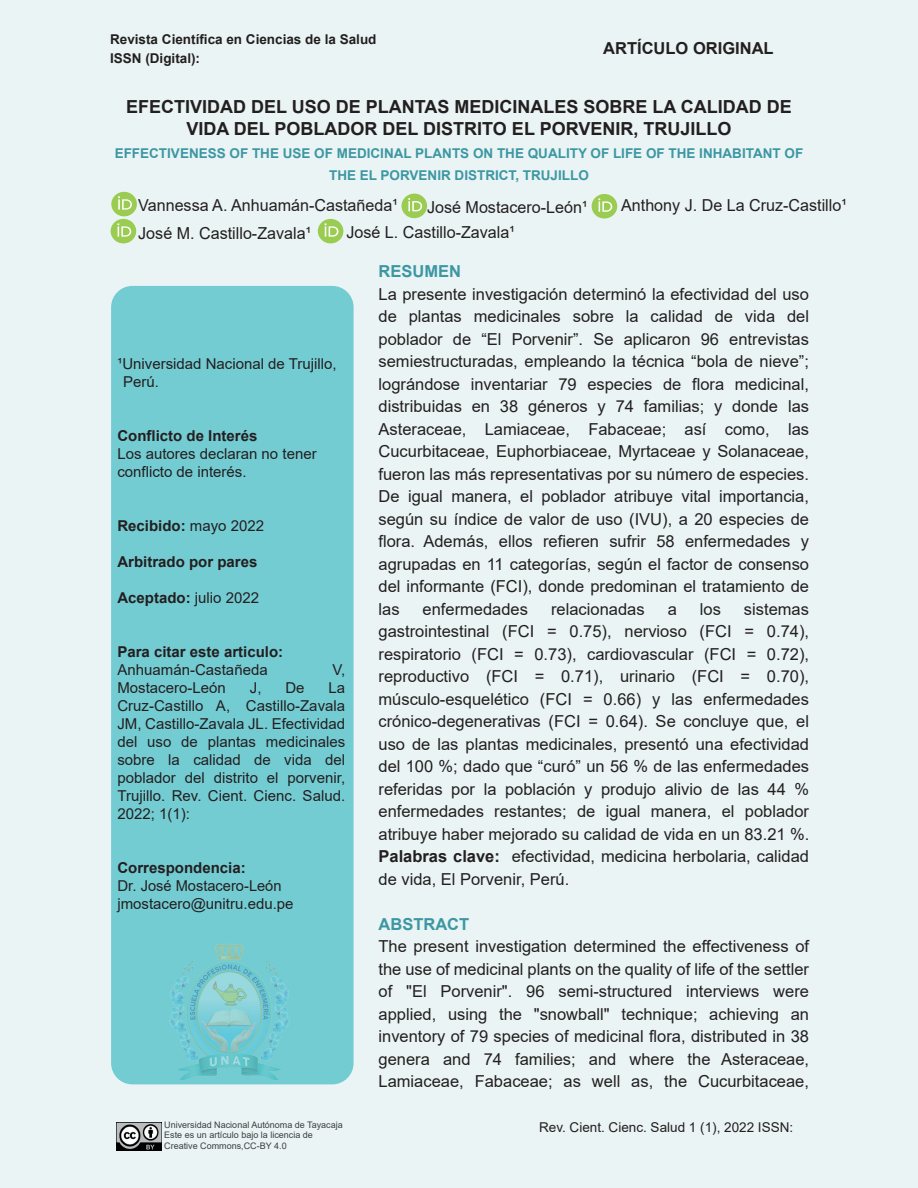
<style>
.page{position:relative;width:918px;height:1188px;background:#eaf4f4}
.page>*{position:absolute;margin:0;border:0;box-sizing:border-box;transform-origin:0 0}
.t1{font:700 18px/22.5px "Arial";color:#231f20;text-align:center}
.t2{font:16.5px/22.5px "Arial";color:#231f20;text-align:justify}
.t3{font:700 16.5px "Arial";color:#231f20}
.t4{font:700 16.5px "Arial";color:#3c97a3}
.t5{font:15px/18px "Arial";color:#231f20}
.t6{font:700 15px "Arial";color:#231f20}
.t7{font:700 13.5px/22.5px "Arial";color:#3c97a3;text-align:center}
.t8{font:700 13.5px/19.5px "Arial";color:#231f20}
.t9{font:13.5px "Arial";color:#231f20}
.t10{font:9px/10.8px "Arial";color:#3e3e3f}
.s1{font-weight:400}
.s2{font-weight:700}
</style>
<div class="page">
<img style="left:117px;top:1122px;width:44px;height:28px">
<div style="left:402px;top:194px;width:25px;height:24px;background:#9acc52;border-radius:50%"></div>
<svg style="left:408px;top:198px;width:14px;height:13px"></svg>
<div style="left:592px;top:194px;width:25px;height:25px;background:#9acc52;border-radius:50%"></div>
<svg style="left:598px;top:198px;width:14px;height:14px"></svg>
<div style="left:111px;top:286px;width:243px;height:798px;background:#74ccd3;border-radius:21px"></div>
<img style="left:169px;top:943px;width:121px;height:137px">
<div style="left:318px;top:219px;width:25px;height:24px;background:#9acc52;border-radius:50%"></div>
<svg style="left:325px;top:223px;width:13px;height:14px"></svg>
<div style="left:111px;top:192px;width:26px;height:24px;background:#9acc52;border-radius:50%"></div>
<svg style="left:118px;top:196px;width:14px;height:14px"></svg>
<div style="left:111px;top:219px;width:25px;height:24px;background:#9acc52;border-radius:50%"></div>
<svg style="left:117px;top:223px;width:14px;height:14px"></svg>
<p class="t8" style="left:110px;top:30px;width:268px">Revista Científica en Ciencias de la Salud<br>ISSN (Digital):</p>
<p class="t1" style="left:126px;top:95px;width:667px">EFECTIVIDAD DEL USO DE PLANTAS MEDICINALES SOBRE LA CALIDAD DE<br>VIDA DEL POBLADOR DEL DISTRITO EL PORVENIR, TRUJILLO</p>
<p class="t7" style="left:115px;top:142px;width:690px">EFFECTIVENESS OF THE USE OF MEDICINAL PLANTS ON THE QUALITY OF LIFE OF THE INHABITANT OF<br>THE EL PORVENIR DISTRICT, TRUJILLO</p>
<p class="t3" style="left:603px;top:37px;width:172px">ARTÍCULO ORIGINAL</p>
<p class="t2" style="left:138px;top:194px;width:261px">Vannessa A. Anhuamán-Castañeda¹</p>
<p class="t2" style="left:427px;top:196px;width:162px">José Mostacero-León¹</p>
<p class="t2" style="left:621px;top:194px;width:227px">Anthony J. De La Cruz-Castillo¹</p>
<p class="t2" style="left:138px;top:222px;width:174px">José M. Castillo-Zavala¹</p>
<p class="t2" style="left:346px;top:221px;width:170px">José L. Castillo-Zavala¹</p>
<p class="t5" style="left:123px;top:354px;width:215px;text-indent:-6px">¹Universidad Nacional de Trujillo,<br>Perú.</p>
<p class="t6" style="left:117px;top:425px;width:142px">Conflicto de Interés</p>
<p class="t5" style="left:117px;top:444px;width:201px">Los autores declaran no tener conflicto de interés.</p>
<p class="t6" style="left:117px;top:515px;width:148px">Recibido: <span class="s1">mayo 2022</span></p>
<p class="t6" style="left:117px;top:551px;width:142px">Arbitrado por pares</p>
<p class="t6" style="left:117px;top:587px;width:143px">Aceptado: <span class="s1">julio 2022</span></p>
<p class="t6" style="left:117px;top:641px;width:167px">Para citar este articulo:</p>
<p class="t5" style="left:117px;top:660px;width:152px">Anhuamán-Castañeda</p>
<p class="t5" style="left:332px;top:660px;width:14px">V,</p>
<p class="t5" style="left:117px;top:678px;width:110px">Mostacero-León</p>
<p class="t5" style="left:250px;top:678px;width:13px">J,</p>
<p class="t5" style="left:285px;top:678px;width:21px">De</p>
<p class="t5" style="left:117px;top:678px;width:229px;text-align:justify;text-indent:211px">La Cruz-Castillo A, Castillo-Zavala JM, Castillo-Zavala JL. Efectividad del uso de plantas medicinales sobre la calidad de vida del poblador del distrito el porvenir, Trujillo. Rev. Cient. Cienc. Salud.<br>2022; 1(1):</p>
<p class="t6" style="left:117px;top:857px;width:130px">Correspondencia:</p>
<p class="t5" style="left:117px;top:876px;width:178px">Dr. José Mostacero-León jmostacero@unitru.edu.pe</p>
<p class="t4" style="left:379px;top:260px;width:84px">RESUMEN</p>
<p class="t2" style="left:379px;top:283px;width:432px">La presente investigación determinó la efectividad del uso de plantas medicinales sobre la calidad de vida del poblador de “El Porvenir”. Se aplicaron 96 entrevistas semiestructuradas, empleando la técnica “bola de nieve”; lográndose inventariar 79 especies de flora medicinal, distribuidas en 38 géneros y 74 familias; y donde las Asteraceae, Lamiaceae, Fabaceae; así como, las Cucurbitaceae, Euphorbiaceae, Myrtaceae y Solanaceae, fueron las más representativas por su número de especies.<br>De igual manera, el poblador atribuye vital importancia, según su índice de valor de uso (IVU), a 20 especies de flora. Además, ellos refieren sufrir 58 enfermedades y agrupadas en 11 categorías, según el factor de consenso del informante (FCI), donde predominan el tratamiento de las</p>
<p class="t2" style="left:423px;top:598px;width:107px">enfermedades</p>
<p class="t2" style="left:551px;top:598px;width:95px">relacionadas</p>
<p class="t2" style="left:668px;top:598px;width:11px">a</p>
<p class="t2" style="left:700px;top:598px;width:23px">los</p>
<p class="t2" style="left:379px;top:598px;width:433px;text-indent:365px">sistemas gastrointestinal (FCI = 0.75), nervioso (FCI = 0.74), respiratorio (FCI = 0.73), cardiovascular (FCI = 0.72), reproductivo (FCI = 0.71), urinario (FCI = 0.70), músculo-esquelético (FCI = 0.66) y las enfermedades crónico-degenerativas (FCI = 0.64). Se concluye que, el uso de las plantas medicinales, presentó una efectividad del 100 %; dado que “curó” un 56 % de las enfermedades referidas por la población y produjo alivio de las 44 % enfermedades restantes; de igual manera, el poblador atribuye haber mejorado su calidad de vida en un 83.21 %.<br><span class="s2">Palabras clave:</span> efectividad, medicina herbolaria, calidad de vida, El Porvenir, Perú.</p>
<p class="t4" style="left:379px;top:912px;width:92px">ABSTRACT</p>
<p class="t2" style="left:379px;top:935px;width:432px">The present investigation determined the effectiveness of the use of medicinal plants on the quality of life of the settler of "El Porvenir". 96 semi-structured interviews were applied, using the "snowball" technique; achieving an inventory of 79 species of medicinal flora, distributed in 38 genera and 74 families; and where the Asteraceae, Lamiaceae, Fabaceae; as well as, the Cucurbitaceae,</p>
<p class="t10" style="left:164px;top:1119px;width:180px">Universidad Nacional Autónoma de Tayacaja<br>Este es un artículo bajo la licencia de<br>Creative Commons,CC-BY 4.0</p>
<p class="t9" style="left:539px;top:1118px;width:256px">Rev. Cient. Cienc. Salud 1 (1), 2022 ISSN:</p>
</div>
